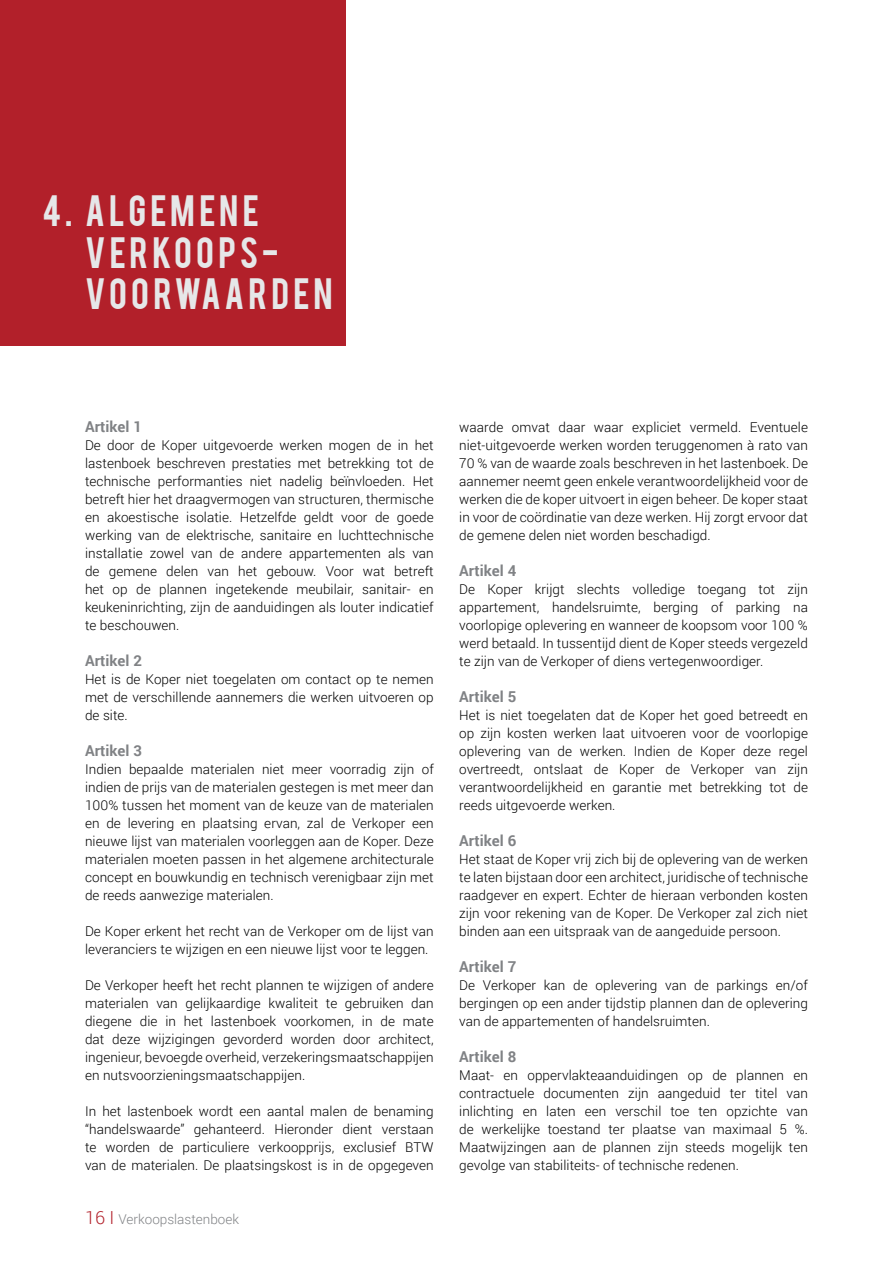
<style>
.page{position:relative;width:893px;height:1263px;background:#fff}
.page>*{position:absolute;margin:0;border:0;box-sizing:border-box;transform-origin:0 0}
.t1{font:34.5px/41.4px "Bebas";letter-spacing:.12em;color:#e6e7e8}
.t2{font:700 15px "Roboto";letter-spacing:.005em;color:#808285}
.t3{font:300 13.5px/18px "Roboto";letter-spacing:.005em;color:#000;text-align:justify}
.t4{font:300 13.5px "Roboto";color:#808285}
.s1{font-size:18px;color:#b2202a}
</style>
<div class="page">
<div style="left:0;top:0;width:346px;height:346px;background:#b2202a"></div>
<h1 class="t1" style="left:85px;top:188px;width:249px;text-indent:-43px">4. ALGEMENE<br>VERKOOPS-<br>VOORWAARDEN</h1>
<p class="t2" style="left:85px;top:416px;width:59px">Artikel 1</p>
<p class="t3" style="left:85px;top:436px;width:350px">De door de Koper uitgevoerde werken mogen de in het lastenboek beschreven prestaties met betrekking tot de technische performanties niet nadelig beïnvloeden. Het betreft hier het draagvermogen van structuren, thermische en akoestische isolatie. Hetzelfde geldt voor de goede werking van de elektrische, sanitaire en luchttechnische installatie zowel van de andere appartementen als van de gemene delen van het gebouw. Voor wat betreft het op de plannen ingetekende meubilair, sanitair- en keukeninrichting, zijn de aanduidingen als louter indicatief te beschouwen.</p>
<p class="t2" style="left:85px;top:650px;width:59px">Artikel 2</p>
<p class="t3" style="left:85px;top:670px;width:350px">Het is de Koper niet toegelaten om contact op te nemen met de verschillende aannemers die werken uitvoeren op de site.</p>
<p class="t2" style="left:85px;top:740px;width:59px">Artikel 3</p>
<p class="t3" style="left:85px;top:760px;width:350px">Indien bepaalde materialen niet meer voorradig zijn of indien de prijs van de materialen gestegen is met meer dan 100% tussen het moment van de keuze van de materialen en de levering en plaatsing ervan, zal de Verkoper een nieuwe lijst van materialen voorleggen aan de Koper. Deze materialen moeten passen in het algemene architecturale concept en bouwkundig en technisch verenigbaar zijn met de reeds aanwezige materialen.</p>
<p class="t3" style="left:85px;top:922px;width:350px">De Koper erkent het recht van de Verkoper om de lijst van leveranciers te wijzigen en een nieuwe lijst voor te leggen.</p>
<p class="t3" style="left:85px;top:976px;width:350px">De Verkoper heeft het recht plannen te wijzigen of andere materialen van gelijkaardige kwaliteit te gebruiken dan diegene die in het lastenboek voorkomen, in de mate dat deze wijzigingen gevorderd worden door architect, ingenieur, bevoegde overheid, verzekeringsmaatschappijen en nutsvoorzieningsmaatschappijen.</p>
<p class="t3" style="left:85px;top:1102px;width:350px">In het lastenboek wordt een aantal malen de benaming “handelswaarde” gehanteerd. Hieronder dient verstaan te worden de particuliere verkoopprijs, exclusief BTW van de materialen. De plaatsingskost is in de opgegeven</p>
<p class="t4" style="left:85px;top:1210px;width:155px"><span class="s1">16 Ӏ</span> Verkoopslastenboek</p>
<p class="t3" style="left:459px;top:418px;width:350px">waarde omvat daar waar expliciet vermeld. Eventuele niet-uitgevoerde werken worden teruggenomen à rato van 70 % van de waarde zoals beschreven in het lastenboek. De aannemer neemt geen enkele verantwoordelijkheid voor de werken die de koper uitvoert in eigen beheer. De koper staat in voor de coördinatie van deze werken. Hij zorgt ervoor dat de gemene delen niet worden beschadigd.</p>
<p class="t2" style="left:459px;top:560px;width:59px">Artikel 4</p>
<p class="t3" style="left:459px;top:580px;width:350px">De Koper krijgt slechts volledige toegang tot zijn appartement, handelsruimte, berging of parking na voorlopige oplevering en wanneer de koopsom voor 100 % werd betaald. In tussentijd dient de Koper steeds vergezeld te zijn van de Verkoper of diens vertegenwoordiger.</p>
<p class="t2" style="left:459px;top:686px;width:59px">Artikel 5</p>
<p class="t3" style="left:459px;top:706px;width:350px">Het is niet toegelaten dat de Koper het goed betreedt en op zijn kosten werken laat uitvoeren voor de voorlopige oplevering van de werken. Indien de Koper deze regel overtreedt, ontslaat de Koper de Verkoper van zijn verantwoordelijkheid en garantie met betrekking tot de reeds uitgevoerde werken.</p>
<p class="t2" style="left:459px;top:830px;width:59px">Artikel 6</p>
<p class="t3" style="left:459px;top:850px;width:350px">Het staat de Koper vrij zich bij de oplevering van de werken te laten bijstaan door een architect, juridische of technische raadgever en expert. Echter de hieraan verbonden kosten zijn voor rekening van de Koper. De Verkoper zal zich niet binden aan een uitspraak van de aangeduide persoon.</p>
<p class="t2" style="left:459px;top:956px;width:59px">Artikel 7</p>
<p class="t3" style="left:459px;top:976px;width:350px">De Verkoper kan de oplevering van de parkings en/of bergingen op een ander tijdstip plannen dan de oplevering van de appartementen of handelsruimten.</p>
<p class="t2" style="left:459px;top:1046px;width:59px">Artikel 8</p>
<p class="t3" style="left:459px;top:1066px;width:350px">Maat- en oppervlakteaanduidingen op de plannen en contractuele documenten zijn aangeduid ter titel van inlichting en laten een verschil toe ten opzichte van de werkelijke toestand ter plaatse van maximaal 5 %.<br>Maatwijzingen aan de plannen zijn steeds mogelijk ten gevolge van stabiliteits- of technische redenen.</p>
</div>
